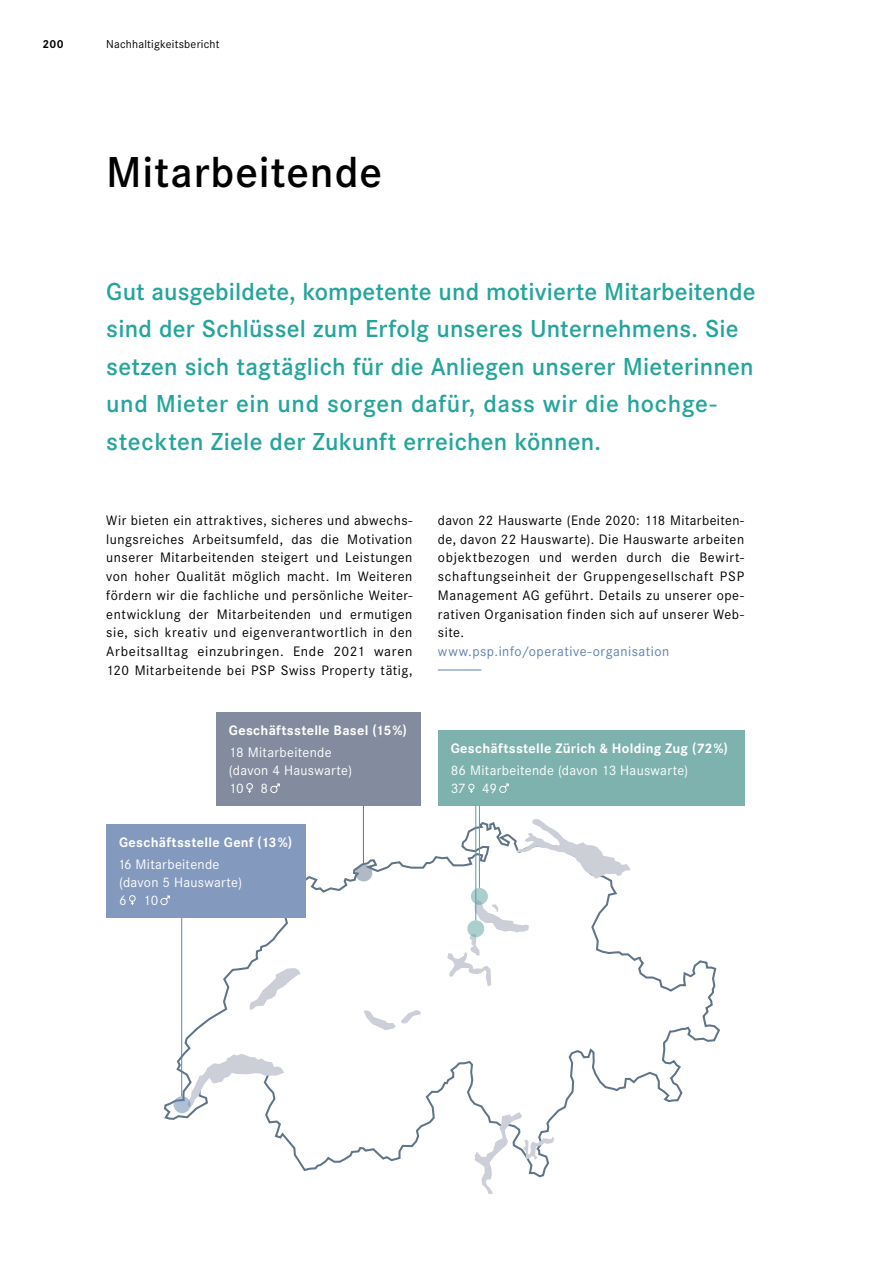
<style>
.page{position:relative;width:893px;height:1263px;background:#fff}
.page>*{position:absolute;margin:0;border:0;box-sizing:border-box;transform-origin:0 0}
.t1{font:600 45px "Corporate S";letter-spacing:.02em;color:#000}
.t2{font:600 25.5px/37.5px "Corporate S";letter-spacing:.01em;color:#24a59b}
.t3{font:14.25px/18.8px "Corporate S";letter-spacing:.035em;color:#000;text-align:justify}
.t4{font:14.25px/18px "Corporate S";letter-spacing:.02em;color:#fff}
.t5{font:700 14.25px "Corporate S";letter-spacing:.02em;color:#fff}
.t6{font:14.25px "Corporate S";letter-spacing:.035em;color:#5f82ad}
.t7{font:12px "Corporate S";letter-spacing:.02em;color:#000}
.t8{font:700 12px "Corporate S";color:#000}
</style>
<div class="page">
<hr style="left:438px;top:670px;width:43px;height:1px;background:#5f82ad">
<svg style="left:164px;top:820px;width:556px;height:351px"></svg>
<svg style="left:249px;top:968px;width:51px;height:42px"></svg>
<svg style="left:364px;top:1010px;width:57px;height:20px"></svg>
<svg style="left:447px;top:900px;width:82px;height:86px"></svg>
<svg style="left:187px;top:1054px;width:97px;height:54px"></svg>
<svg style="left:517px;top:819px;width:113px;height:60px"></svg>
<svg style="left:475px;top:1112px;width:79px;height:82px"></svg>
<div style="left:216px;top:712px;width:204px;height:94px;background:#828c9e"></div>
<svg style="left:246px;top:783px;width:7px;height:10px"></svg>
<svg style="left:270px;top:783px;width:10px;height:10px"></svg>
<div style="left:438px;top:730px;width:306px;height:76px;background:#7db2ae"></div>
<svg style="left:468px;top:783px;width:7px;height:10px"></svg>
<svg style="left:499px;top:783px;width:10px;height:10px"></svg>
<svg style="left:471px;top:888px;width:17px;height:17px"></svg>
<svg style="left:467px;top:920px;width:17px;height:17px"></svg>
<hr style="left:475px;top:806px;width:1px;height:114px;background:#579f9b">
<hr style="left:479px;top:806px;width:1px;height:82px;background:#579f9b">
<div style="left:106px;top:824px;width:200px;height:94px;background:#8399bd"></div>
<svg style="left:129px;top:895px;width:7px;height:10px"></svg>
<svg style="left:160px;top:895px;width:10px;height:11px"></svg>
<hr style="left:181px;top:918px;width:1px;height:178px;background:#5f82ad">
<svg style="left:174px;top:1096px;width:17px;height:17px"></svg>
<svg style="left:355px;top:864px;width:17px;height:17px"></svg>
<hr style="left:363px;top:805px;width:1px;height:59px;background:#647489">
<p class="t8" style="left:43px;top:35px;width:23px">200</p>
<p class="t7" style="left:106px;top:36px;width:115px">Nachhaltigkeitsbericht</p>
<h1 class="t1" style="left:106px;top:142px;width:277px">Mitarbeitende</h1>
<p class="t2" style="left:106px;top:272px;width:651px">Gut ausgebildete, kompetente und motivierte Mitarbeitende sind der Schlüssel zum Erfolg unseres Unternehmens. Sie setzen sich tagtäglich für die Anliegen unserer Mieterinnen und Mieter ein und sorgen dafür, dass wir die hochge&shy;steckten Ziele der Zukunft erreichen können.</p>
<p class="t3" style="left:106px;top:510px;width:308px">Wir bieten ein attraktives, sicheres und abwechs&shy;lungsreiches Arbeitsumfeld, das die Motivation unserer Mitarbeitenden steigert und Leistungen von hoher Qualität möglich macht. Im Weiteren fördern wir die fachliche und persönliche Weiter&shy;entwicklung der Mitarbeitenden und ermutigen sie, sich kreativ und eigenverantwortlich in den Arbeitsalltag einzubringen. Ende 2021 waren 120 Mitarbeitende bei PSP Swiss Property tätig,</p>
<p class="t3" style="left:438px;top:510px;width:308px">davon 22 Hauswarte (Ende 2020: 118 Mitarbeiten&shy;de, davon 22 Hauswarte). Die Hauswarte arbeiten objektbezogen und werden durch die Bewirt&shy;schaftungseinheit der Gruppengesellschaft PSP Management AG geführt. Details zu unserer ope&shy;rativen Organisation finden sich auf unserer Web&shy;site.</p>
<p class="t6" style="left:438px;top:642px;width:233px">www.psp.info/operative-organisation</p>
<p class="t5" style="left:229px;top:720px;width:179px">Geschäftsstelle Basel (15%)</p>
<p class="t4" style="left:229px;top:743px;width:125px">18 Mitarbeitende (davon 4 Hauswarte)<br>10 8</p>
<p class="t5" style="left:451px;top:738px;width:279px">Geschäftsstelle Zürich &amp; Holding Zug (72%)</p>
<p class="t4" style="left:451px;top:761px;width:239px">86 Mitarbeitende (davon 13 Hauswarte)<br>37 49</p>
<p class="t5" style="left:119px;top:832px;width:175px">Geschäftsstelle Genf (13%)</p>
<p class="t4" style="left:118px;top:855px;width:126px">16 Mitarbeitende (davon 5 Hauswarte)<br>6 10</p>
</div>
